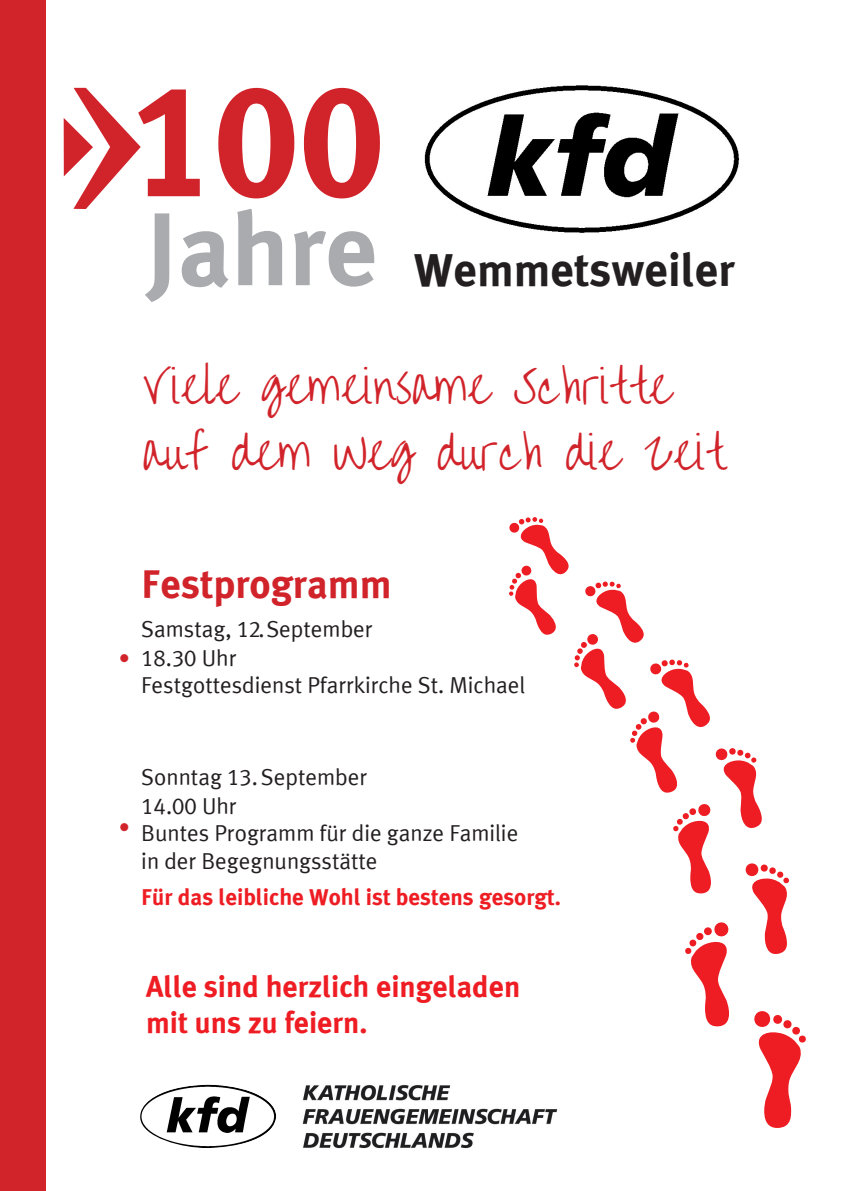
<style>
.page{position:relative;width:842px;height:1191px;background:#fff}
.page>*{position:absolute;margin:0;border:0;box-sizing:border-box;transform-origin:0 0}
.t1{font:700 159.9px "Meta Plus Lining";color:#d1232a}
.t2{font:700 103.2px "Meta Plus Lining";color:#aaabaf}
.t3{font:700 46.3px "Meta Plus Lining";color:#231f20}
.t4{font:45.3px/66.8px "Overthe Rainbow";color:#d1232a}
.t5{font:700 40.2px "Meta Plus Lining";color:#d1232a}
.t6{font:700 30px/36px "Meta Plus Lining";color:#ee1d23}
.t7{font:23px/27.6px "Meta Plus Lining";color:#231f20}
.t8{font:700 23px "Meta Plus Lining";color:#ee1d23}
.t9{font:22.4px "Meta Plus Lining";color:#d1232a}
.s1{font-size:22.4px;color:#d1232a}
</style>
<div class="page">
<img style="left:424px;top:85px;width:316px;height:148px">
<svg style="left:64px;top:88px;width:77px;height:121px"></svg>
<div style="left:0;top:0;width:45px;height:1191px;background:#d1232a"></div>
<svg style="left:509px;top:517px;width:297px;height:611px"></svg>
<img style="left:302px;top:1074px;width:271px;height:75px">
<img style="left:140px;top:1084px;width:136px;height:64px">
<h1 class="t1" style="left:128px;top:48px;width:258px">100</h1>
<h2 class="t2" style="left:146px;top:190px;width:233px">Jahre</h2>
<h3 class="t3" style="left:414px;top:243px;width:322px">Wemmetsweiler</h3>
<h3 class="t4" style="left:143px;top:354px;width:584px">Viele gemeinsame Schritte auf dem Weg durch die Zeit</h3>
<h3 class="t5" style="left:141px;top:560px;width:252px">Festprogramm</h3>
<p class="t7" style="left:141px;top:614px;width:233px">Samstag, 12.September</p>
<p class="t7" style="left:141px;top:643px;width:385px;text-indent:-22px"><span class="s1">•</span> 18.30 Uhr<br>Festgottesdienst Pfarrkirche St. Michael</p>
<p class="t9" style="left:119px;top:814px;width:13px">•</p>
<p class="t7" style="left:141px;top:762px;width:227px">Sonntag 13. September</p>
<p class="t7" style="left:141px;top:791px;width:379px">14.00 Uhr<br>Buntes Programm für die ganze Familie in der Begegnungsstätte</p>
<p class="t8" style="left:141px;top:883px;width:421px">Für das leibliche Wohl ist bestens gesorgt.</p>
<h3 class="t6" style="left:146px;top:968px;width:376px">Alle sind herzlich eingeladen mit uns zu feiern.</h3>
</div>
